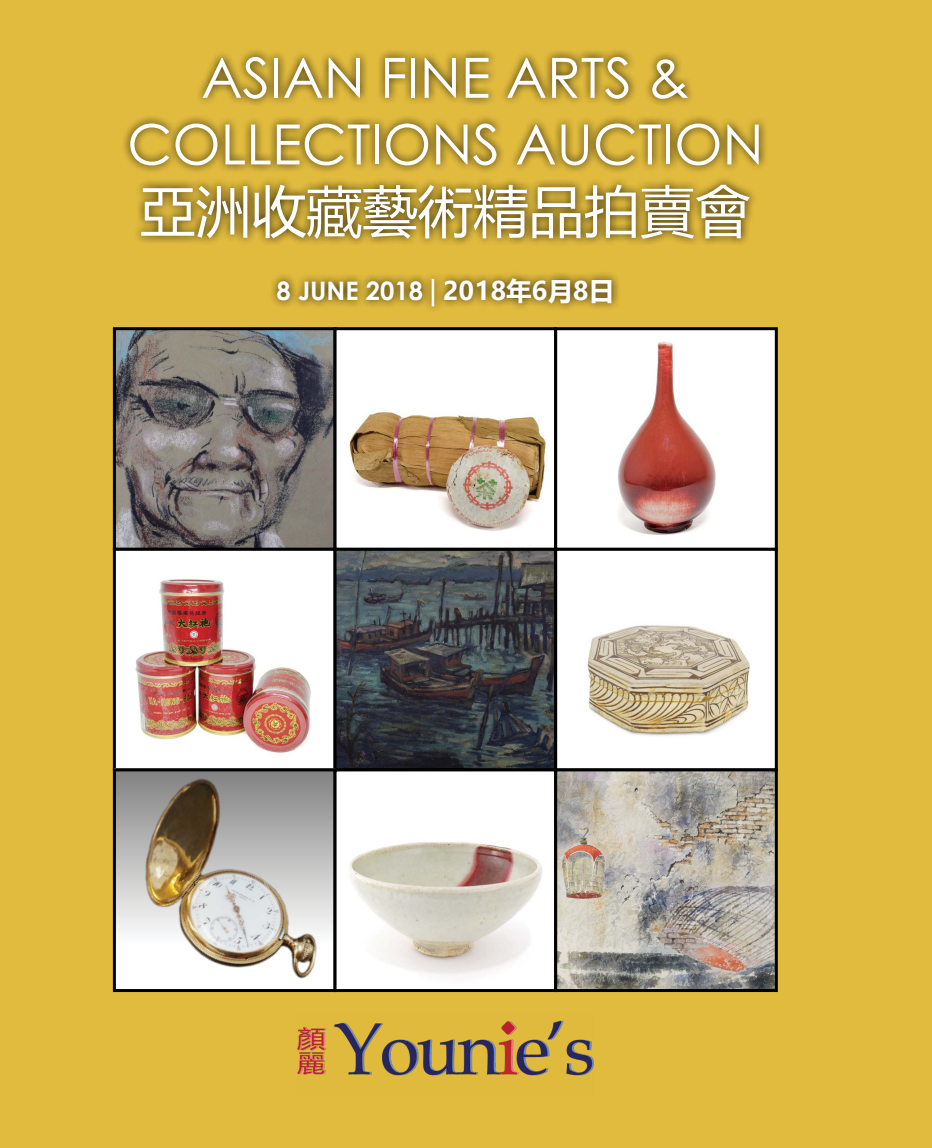
<style>
.page{position:relative;width:932px;height:1148px;background:#e1bb3e}
.page>*{position:absolute;margin:0;border:0;box-sizing:border-box;transform-origin:0 0}
.t1{font:55.5px/66.6px "Century Gothic";color:#fff;text-align:center}
.t2{font:55.5px "Microsoft Ya Hei";color:#fff}
.t3{font:700 25.5px "Century Gothic";color:#fff}
.s1{font-family:"Microsoft Jheng Hei"}
.s2{font-family:"Microsoft Ya Hei"}
</style>
<div class="page">
<div style="left:121px;top:49px;width:647px;height:266px;background:#000;opacity:.87"></div>
<img style="left:297px;top:1020px;width:296px;height:56px">
<img style="left:117px;top:331px;width:215px;height:436px">
<div style="left:113px;top:327px;width:223px;height:224px;border:3px solid #000"></div>
<div style="left:335px;top:329px;width:220px;height:220px;background:#fff"></div>
<img style="left:337px;top:412px;width:216px;height:355px">
<div style="left:333px;top:327px;width:224px;height:224px;border:3px solid #000"></div>
<div style="left:555px;top:329px;width:221px;height:220px;background:#fff"></div>
<img style="left:618px;top:341px;width:98px;height:194px">
<div style="left:554px;top:327px;width:223px;height:224px;border:3px solid #000"></div>
<div style="left:113px;top:548px;width:223px;height:223px;border:3px solid #000"></div>
<div style="left:333px;top:548px;width:224px;height:223px;border:3px solid #000"></div>
<div style="left:555px;top:549px;width:221px;height:221px;background:#fff"></div>
<img style="left:587px;top:625px;width:163px;height:111px">
<div style="left:554px;top:548px;width:223px;height:223px;border:3px solid #000"></div>
<svg style="left:117px;top:772px;width:215px;height:216px;background:#bbb6af"></svg>
<div style="left:113px;top:768px;width:223px;height:224px;border:3px solid #000"></div>
<img style="left:337px;top:775px;width:216px;height:213px">
<div style="left:333px;top:768px;width:224px;height:224px;border:3px solid #000"></div>
<img style="left:558px;top:772px;width:215px;height:216px">
<div style="left:554px;top:768px;width:223px;height:224px;border:3px solid #000"></div>
<p class="t1" style="left:127px;top:44px;width:638px">ASIAN FINE ARTS &amp;<br>COLLECTIONS AUCTION</p>
<p class="t2" style="left:140px;top:173px;width:612px">亞洲收藏藝術精品拍賣會</p>
<p class="t3" style="left:276px;top:271px;width:339px">8 JUNE 2018 <span class="s1">|</span> <span class="s2">2018年6月8日</span></p>
</div>
